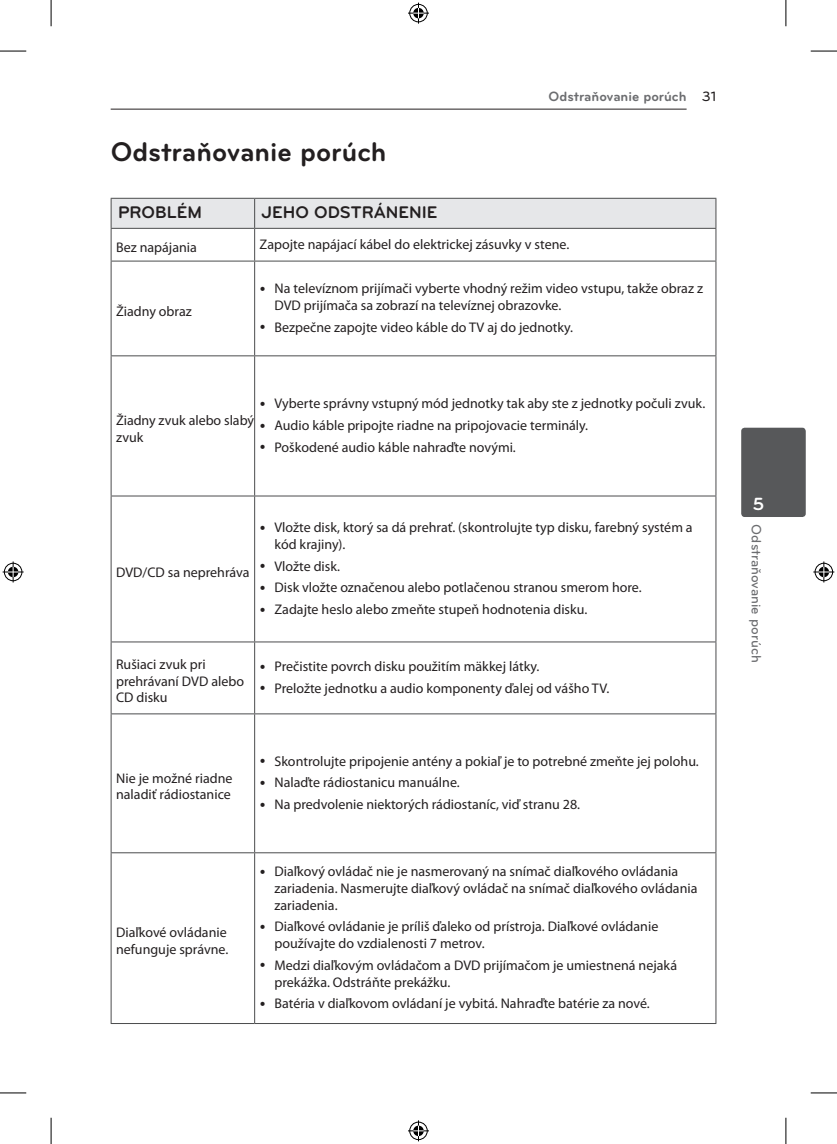
<style>
.page{position:relative;width:837px;height:1144px;background:#fff}
.page>*{position:absolute;margin:0;border:0;box-sizing:border-box;transform-origin:0 0}
.t1{font:700 28px "Bryant LG";color:#231f20}
.t2{font:700 18.38px "Bryant LG";color:#fff}
.t3{font:700 17.5px "Bryant LG";color:#231f20}
.t4{font:14px/16.8px "Myriad Pro";color:#231f20}
.t5{font:700 14px "Bryant LG";color:#6c6d70}
.t6{font:500 14px "Bryant LG";color:#6c6d70}
.s1{font-weight:500;color:#231f20}
</style>
<div class="page">
<hr style="left:111px;top:109px;width:575px;height:1px;background:#231f20">
<div style="left:741px;top:428px;width:64px;height:89px;background:#57585a;border-radius:3px"></div>
<svg style="left:112px;top:260px;width:142px;height:455px"></svg>
<svg style="left:255px;top:229px;width:460px;height:794px"></svg>
<hr style="left:254px;top:228px;width:462px;height:1px;background:#4b4c4d">
<hr style="left:254px;top:261px;width:462px;height:1px;background:#4b4c4d">
<hr style="left:254px;top:355px;width:462px;height:1px;background:#4b4c4d">
<hr style="left:254px;top:496px;width:462px;height:1px;background:#4b4c4d">
<hr style="left:254px;top:641px;width:462px;height:1px;background:#4b4c4d">
<hr style="left:254px;top:713px;width:462px;height:1px;background:#4b4c4d">
<hr style="left:254px;top:852px;width:462px;height:1px;background:#4b4c4d">
<hr style="left:254px;top:1023px;width:462px;height:1px;background:#4b4c4d">
<hr style="left:111px;top:228px;width:143px;height:1px;background:#4b4c4d">
<hr style="left:111px;top:229px;width:1px;height:32px;background:#4b4c4d">
<hr style="left:254px;top:229px;width:1px;height:32px;background:#4b4c4d">
<hr style="left:111px;top:261px;width:143px;height:1px;background:#4b4c4d">
<hr style="left:111px;top:261px;width:1px;height:94px;background:#4b4c4d">
<hr style="left:254px;top:261px;width:1px;height:94px;background:#4b4c4d">
<hr style="left:111px;top:355px;width:143px;height:1px;background:#4b4c4d">
<hr style="left:111px;top:356px;width:1px;height:140px;background:#4b4c4d">
<hr style="left:254px;top:356px;width:1px;height:140px;background:#4b4c4d">
<hr style="left:111px;top:496px;width:143px;height:1px;background:#4b4c4d">
<hr style="left:111px;top:496px;width:1px;height:145px;background:#4b4c4d">
<hr style="left:254px;top:496px;width:1px;height:145px;background:#4b4c4d">
<hr style="left:111px;top:641px;width:143px;height:1px;background:#4b4c4d">
<hr style="left:111px;top:642px;width:1px;height:71px;background:#4b4c4d">
<hr style="left:254px;top:642px;width:1px;height:71px;background:#4b4c4d">
<hr style="left:111px;top:713px;width:143px;height:1px;background:#4b4c4d">
<hr style="left:111px;top:714px;width:1px;height:138px;background:#4b4c4d">
<hr style="left:254px;top:714px;width:1px;height:138px;background:#4b4c4d">
<hr style="left:111px;top:852px;width:143px;height:1px;background:#4b4c4d">
<hr style="left:111px;top:853px;width:1px;height:170px;background:#4b4c4d">
<hr style="left:254px;top:853px;width:1px;height:170px;background:#4b4c4d">
<hr style="left:111px;top:1023px;width:143px;height:1px;background:#4b4c4d">
<svg style="left:111px;top:198px;width:605px;height:30px;background:#e0e1e3"></svg>
<hr style="left:715px;top:229px;width:1px;height:32px;background:#4b4c4d">
<hr style="left:715px;top:261px;width:1px;height:94px;background:#4b4c4d">
<hr style="left:715px;top:356px;width:1px;height:140px;background:#4b4c4d">
<hr style="left:715px;top:496px;width:1px;height:145px;background:#4b4c4d">
<hr style="left:715px;top:642px;width:1px;height:71px;background:#4b4c4d">
<hr style="left:715px;top:714px;width:1px;height:138px;background:#4b4c4d">
<hr style="left:715px;top:853px;width:1px;height:170px;background:#4b4c4d">
<svg style="left:0;top:51px;width:26px;height:1px"></svg>
<svg style="left:810px;top:51px;width:26px;height:1px"></svg>
<svg style="left:0;top:1092px;width:26px;height:1px"></svg>
<svg style="left:810px;top:1092px;width:26px;height:1px"></svg>
<svg style="left:51px;top:0;width:1px;height:26px"></svg>
<svg style="left:51px;top:1118px;width:1px;height:26px"></svg>
<svg style="left:785px;top:0;width:1px;height:26px"></svg>
<svg style="left:785px;top:1118px;width:1px;height:26px"></svg>
<svg style="left:408px;top:3px;width:21px;height:21px"></svg>
<svg style="left:408px;top:1120px;width:21px;height:21px"></svg>
<svg style="left:3px;top:561px;width:21px;height:21px"></svg>
<svg style="left:813px;top:561px;width:21px;height:21px"></svg>
<svg style="left:261px;top:287px;width:4px;height:4px"></svg>
<svg style="left:261px;top:325px;width:4px;height:4px"></svg>
<svg style="left:261px;top:402px;width:4px;height:4px"></svg>
<svg style="left:261px;top:423px;width:4px;height:4px"></svg>
<svg style="left:261px;top:445px;width:4px;height:4px"></svg>
<svg style="left:261px;top:525px;width:4px;height:4px"></svg>
<svg style="left:261px;top:564px;width:4px;height:4px"></svg>
<svg style="left:261px;top:586px;width:4px;height:4px"></svg>
<svg style="left:261px;top:607px;width:4px;height:5px"></svg>
<svg style="left:261px;top:664px;width:4px;height:5px"></svg>
<svg style="left:261px;top:686px;width:4px;height:4px"></svg>
<svg style="left:261px;top:759px;width:4px;height:4px"></svg>
<svg style="left:261px;top:781px;width:4px;height:4px"></svg>
<svg style="left:261px;top:802px;width:4px;height:5px"></svg>
<svg style="left:261px;top:869px;width:4px;height:4px"></svg>
<svg style="left:261px;top:925px;width:4px;height:4px"></svg>
<svg style="left:261px;top:963px;width:4px;height:4px"></svg>
<svg style="left:261px;top:1002px;width:4px;height:4px"></svg>
<p class="t5" style="left:548px;top:88px;width:169px">Odstraňovanie porúch <span class="s1">31</span></p>
<h1 class="t1" style="left:111px;top:135px;width:277px">Odstraňovanie porúch</h1>
<p class="t3" style="left:118px;top:202px;width:85px">PROBLÉM</p>
<p class="t3" style="left:261px;top:202px;width:177px">JEHO ODSTRÁNENIE</p>
<p class="t4" style="left:116px;top:239px;width:82px">Bez napájania</p>
<p class="t4" style="left:259px;top:235px;width:311px">Zapojte napájací kábel do elektrickej zásuvky v stene.</p>
<p class="t4" style="left:116px;top:303px;width:77px">Žiadny obraz</p>
<p class="t4" style="left:274px;top:280px;width:430px">Na televíznom prijímači vyberte vhodný režim video vstupu, takže obraz z<br>DVD prijímača sa zobrazí na televíznej obrazovke.</p>
<p class="t4" style="left:274px;top:318px;width:300px">Bezpečne zapojte video káble do TV aj do jednotky.</p>
<p class="t4" style="left:116px;top:412px;width:139px">Žiadny zvuk alebo slabý zvuk</p>
<p class="t4" style="left:274px;top:392px;width:432px;line-height:21.7px">Vyberte správny vstupný mód jednotky tak aby ste z jednotky počuli zvuk.<br>Audio káble pripojte riadne na pripojovacie terminály.<br>Poškodené audio káble nahraďte novými.</p>
<p class="t4" style="left:116px;top:563px;width:135px">DVD/CD sa neprehráva</p>
<p class="t4" style="left:274px;top:519px;width:419px">Vložte disk, ktorý sa dá prehrať. (skontrolujte typ disku, farebný systém a kód krajiny).</p>
<p class="t4" style="left:274px;top:555px;width:368px;line-height:21.7px">Vložte disk.<br>Disk vložte označenou alebo potlačenou stranou smerom hore.<br>Zadajte heslo alebo zmeňte stupeň hodnotenia disku.</p>
<p class="t4" style="left:116px;top:655px;width:129px">Rušiaci zvuk pri prehrávaní DVD alebo<br>CD disku</p>
<p class="t4" style="left:274px;top:655px;width:336px;line-height:21.7px">Prečistite povrch disku použitím mäkkej látky.<br>Preložte jednotku a audio komponenty ďalej od vášho TV.</p>
<p class="t4" style="left:116px;top:769px;width:118px">Nie je možné riadne naladiť rádiostanice</p>
<p class="t4" style="left:116px;top:924px;width:114px">Diaľkové ovládanie nefunguje správne.</p>
<p class="t4" style="left:274px;top:750px;width:425px;line-height:21.7px">Skontrolujte pripojenie antény a pokiaľ je to potrebné zmeňte jej polohu.<br>Nalaďte rádiostanicu manuálne.<br>Na predvolenie niektorých rádiostaníc, viď stranu 28.</p>
<p class="t4" style="left:274px;top:863px;width:424px">Diaľkový ovládač nie je nasmerovaný na snímač diaľkového ovládania zariadenia. Nasmerujte diaľkový ovládač na snímač diaľkového ovládania zariadenia.</p>
<p class="t4" style="left:274px;top:918px;width:385px">Diaľkové ovládanie je príliš ďaleko od prístroja. Diaľkové ovládanie používajte do vzdialenosti 7 metrov.</p>
<p class="t4" style="left:274px;top:956px;width:404px">Medzi diaľkovým ovládačom a DVD prijímačom je umiestnená nejaká prekážka. Odstráňte prekážku.</p>
<p class="t4" style="left:274px;top:995px;width:377px">Batéria v diaľkovom ovládaní je vybitá. Nahraďte batérie za nové.</p>
<h2 class="t2" style="left:752px;top:492px;width:13px">5</h2>
<p class="t6" style="left:764px;top:524px;width:139px;rotate:90deg">Odstraňovanie porúch</p>
</div>
